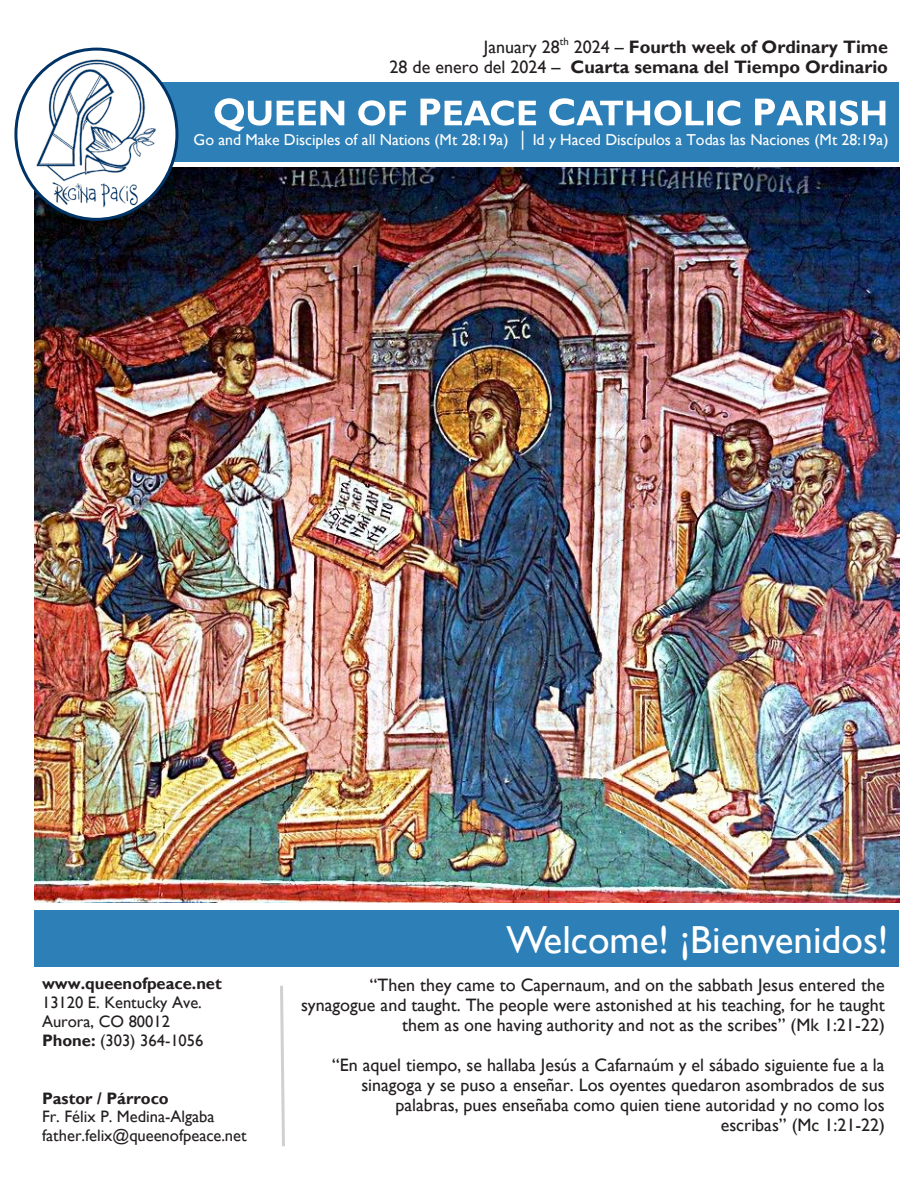
<style>
.page{position:relative;width:918px;height:1188px;background:#fff}
.page>*{position:absolute;margin:0;border:0;box-sizing:border-box;transform-origin:0 0}
.t1{font:39px "Gill Sans";color:#fff}
.t2{font:18px/20.1px "Gill Sans";color:#231f20;text-align:right}
.t3{font:700 18px/20.9px "Gill Sans";color:#231f20;text-align:right}
.t4{font:16.65px "Gill Sans";color:#231f20}
.t5{font:16.5px/19.2px "Gill Sans";color:#231f20}
.t6{font:15.9px "Gill Sans";color:#fff}
.s1{font-weight:400}
.s2{font-family:"Times New Roman"}
.s3{font-weight:700}
</style>
<div class="page">
<img style="left:34px;top:167px;width:865px;height:736px">
<div style="left:34px;top:910px;width:865px;height:57px;background:#2d7fb7"></div>
<svg style="left:280px;top:985px;width:5px;height:162px"></svg>
<div style="left:35px;top:82px;width:864px;height:80px;background:#2d7fb7"></div>
<svg style="left:215px;top:98px;width:191px;height:33px"></svg>
<svg style="left:420px;top:99px;width:116px;height:27px"></svg>
<svg style="left:549px;top:98px;width:191px;height:28px"></svg>
<svg style="left:755px;top:99px;width:130px;height:27px"></svg>
<svg style="left:16px;top:49px;width:161px;height:170px"></svg>
<img style="left:29px;top:51px;width:135px;height:161px">
<p class="t3" style="left:390px;top:37px;width:500px"><span class="s1">January 28</span><sup>th</sup> <span class="s1">2024 –</span> Fourth week of Ordinary Time<br><span class="s1">28 de enero del 2024 –</span> Cuarta semana del Tiempo Ordinario</p>
<p class="t6" style="left:194px;top:130px;width:696px">Go and Make Disciples of all Nations (Mt 28:19a) <span class="s2">│</span> Id y Haced Discípulos a Todas las Naciones (Mt 28:19a)</p>
<p class="t5" style="left:42px;top:974px;width:181px"><span class="s3">www.queenofpeace.net<br></span>13120 E. Kentucky Ave.<br>Aurora, CO 80012<br><span class="s3">Phone:</span> (303) 364-1056</p>
<p class="t5" style="left:42px;top:1089px;width:174px;line-height:18.8px"><span class="s3">Pastor / Párroco<br></span>Fr. Félix P. Medina-Algaba</p>
<p class="t4" style="left:42px;top:1126px;width:206px">father.felix@queenofpeace.net</p>
<p class="t1" style="left:506px;top:917px;width:383px">Welcome! ¡Bienvenidos!</p>
<p class="t2" style="left:301px;top:975px;width:585px">“Then they came to Capernaum, and on the sabbath Jesus entered the synagogue and taught. The people were astonished at his teaching, for he taught them as one having authority and not as the scribes” (Mk 1:21-22)</p>
<p class="t2" style="left:332px;top:1056px;width:554px">“En aquel tiempo, se hallaba Jesús a Cafarnaúm y el sábado siguiente fue a la sinagoga y se puso a enseñar. Los oyentes quedaron asombrados de sus palabras, pues enseñaba como quien tiene autoridad y no como los escribas” (Mc 1:21-22)</p>
</div>
